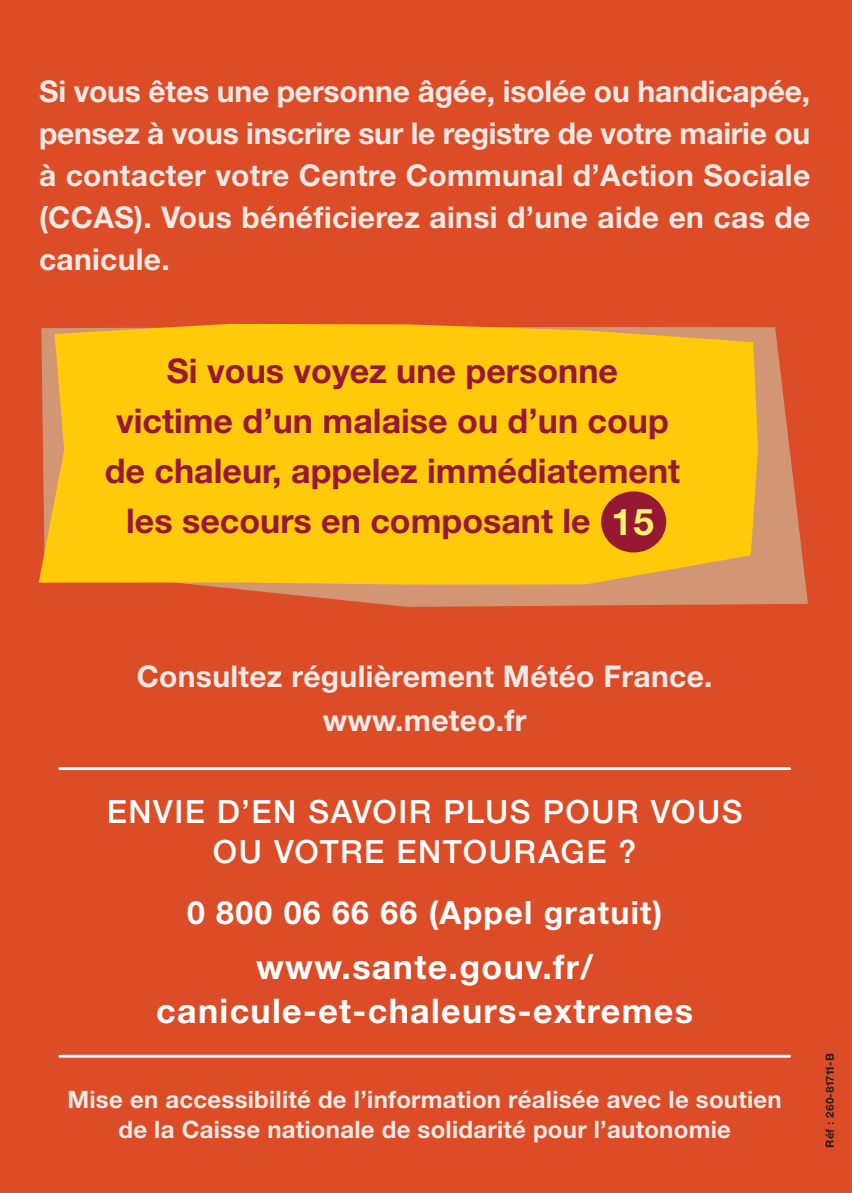
<style>
.page{position:relative;width:852px;height:1193px;background:#fff}
.page>*{position:absolute;margin:0;border:0;box-sizing:border-box;transform-origin:0 0}
.t1{font:700 34px/50px "Helvetica Neue";color:#971833;text-align:center}
.t2{font:700 34px/44px "Helvetica Neue";letter-spacing:.04em;color:#fff;text-align:center}
.t3{font:500 32px/40.6px "Helvetica Neue";letter-spacing:.05em;color:#fff;text-align:center}
.t4{font:700 32px "Helvetica Neue";letter-spacing:.04em;color:#fff}
.t5{font:700 30px/42px "Helvetica Neue";letter-spacing:.01em;color:#f0e9e6;text-align:justify}
.t6{font:700 24px/30px "Helvetica Neue";letter-spacing:.01em;color:#f0e9e6;text-align:center}
.t7{font:700 11px "Helvetica Rounded";letter-spacing:.01em;color:#231f20}
.s1{font-size:36.8px;color:#fff46d}
</style>
<div class="page">
<div style="left:0;top:0;width:852px;height:1192px;background:#dc4c27"></div>
<svg style="left:190px;top:327px;width:618px;height:279px;fill:#d29674"></svg>
<div style="left:39px;top:324px;width:719px;height:260px;background:#feca0a"></div>
<div style="left:601px;top:491px;width:65px;height:61px;background:#971833;border-radius:50%"></div>
<hr style="left:60px;top:1054px;width:729px;height:3px;background:#fff">
<hr style="left:60px;top:767px;width:729px;height:3px;background:#fff">
<p class="t5" style="left:39px;top:73px;width:772px">Si vous êtes une personne âgée, isolée ou handicapée, pensez à vous inscrire sur le registre de votre mairie ou à contacter votre Centre Communal d’Action Sociale (CCAS). Vous bénéficierez ainsi d’une aide en cas de canicule.</p>
<p class="t1" style="left:105px;top:349px;width:577px">Si vous voyez une personne victime d’un malaise ou d’un coup de chaleur, appelez immédiatement les secours en composant le <span class="s1">15</span></p>
<p class="t5" style="left:137px;top:656px;width:577px;line-height:44px;text-align:center">Consultez régulièrement Météo France. www.meteo.fr</p>
<p class="t3" style="left:107px;top:794px;width:637px">ENVIE D’EN SAVOIR PLUS POUR VOUS<br>OU VOTRE ENTOURAGE ?</p>
<p class="t4" style="left:187px;top:901px;width:477px">0 800 06 66 66 (Appel gratuit)</p>
<p class="t2" style="left:156px;top:948px;width:538px">www.sante.gouv.fr/ canicule-et-chaleurs-extremes</p>
<p class="t6" style="left:68px;top:1086px;width:716px">Mise en accessibilité de l’information réalisée avec le soutien de la Caisse nationale de solidarité pour l’autonomie</p>
<p class="t7" style="left:825px;top:1147px;width:96px;rotate:-90deg">Réf : 260-81711-B</p>
</div>
